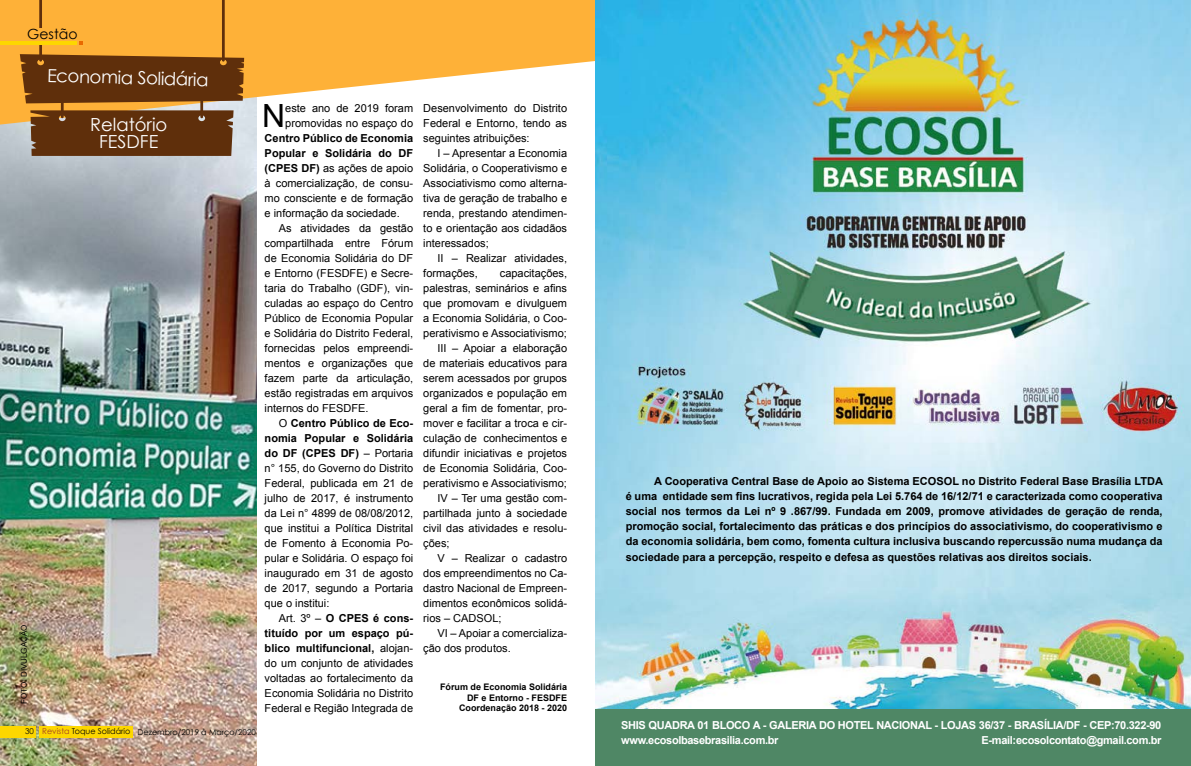
<style>
.page{position:relative;width:1191px;height:766px;background:#fff}
.page>*{position:absolute;margin:0;border:0;box-sizing:border-box;transform-origin:0 0}
.t1{font:32px "Arial";color:#000}
.t2{font:18px/17px "Century Gothic";color:#fff;text-align:center}
.t3{font:14px "Century Gothic";color:#000}
.t4{font:11px/15px "Arial";color:#000;text-align:justify}
.t5{font:700 11px/15px "Arial";color:#000;text-align:justify}
.t6{font:700 11px/15px "Arial";letter-spacing:-.03em;color:#fff}
.t7{font:700 9px/10.8px "Arial";color:#000;text-align:right}
.t8{font:8px "Century Gothic";color:#000}
.t9{font:8px "Arial";color:#000}
.s1{color:#010200}
.s2{color:#a33c25}
.s3{font-weight:700}
</style>
<div class="page">
<img style="left:0;top:126px;width:256px;height:639px">
<svg style="left:0;top:0;width:595px;height:126px;fill:#feb138"></svg>
<img style="left:595px;top:0;width:596px;height:709px">
<div style="left:595px;top:709px;width:596px;height:56px;background:#4f8765"></div>
<hr style="left:0;top:41px;width:76px;height:3px;background:#fdd700">
<svg style="left:20px;top:0;width:224px;height:156px;background:#a56c26"></svg>
<div style="left:0;top:726px;width:35px;height:11px;background:#fdd700"></div>
<div style="left:40px;top:726px;width:93px;height:11px;background:#fdd700"></div>
<p class="t3" style="left:27px;top:25px;width:52px">Gestão</p>
<h2 class="t2" style="left:48px;top:66px;width:163px;rotate:2deg">Economia Solidária</h2>
<h2 class="t2" style="left:90px;top:116px;width:79px">Relatório<br>FESDFE</h2>
<p class="t9" style="left:19px;top:703px;width:80px;rotate:-90deg">FOTO: DIVULGAÇÃO</p>
<p class="t8" style="left:25px;top:727px;width:232px"><span class="s1">30</span> <span class="s2">Revista</span> <span class="s1">Toque Solidário</span> Dezembro/2019 à Março/2020</p>
<h1 class="t1" style="left:262px;top:94px;width:25px">N</h1>
<p class="t4" style="left:285px;top:100px;width:129px">este ano de 2019 foram promovidas no espaço do</p>
<p class="t4" style="left:265px;top:130px;width:150px"><span class="s3">Centro Público de Economia Popular e Solidária do DF (CPES DF)</span> as ações de apoio à comercialização, de consu&shy;mo consciente e de formação e informação da sociedade.</p>
<p class="t4" style="left:265px;top:220px;width:150px;text-indent:14px">As atividades da gestão compartilhada entre Fórum de Economia Solidária do DF e Entorno (FESDFE) e Secre&shy;taria do Trabalho (GDF), vin&shy;culadas ao espaço do Centro Público de Economia Popular e Solidária do Distrito Federal, fornecidas pelos empreendi&shy;mentos e organizações que fazem parte da articulação, estão registradas em arquivos internos do FESDFE.</p>
<p class="t4" style="left:265px;top:415px;width:150px;text-indent:14px">O <span class="s3">Centro Público de Eco&shy;nomia Popular e Solidária do DF (CPES DF)</span> – Portaria n° 155, do Governo do Distrito Federal, publicada em 21 de julho de 2017, é instrumento da Lei n° 4899 de 08/08/2012, que institui a Política Distrital de Fomento à Economia Po&shy;pular e Solidária. O espaço foi inaugurado em 31 de agosto de 2017, segundo a Portaria que o institui:</p>
<p class="t4" style="left:265px;top:610px;width:150px;text-indent:14px">Art. 3º – <span class="s3">O CPES é cons&shy;tituído por um espaço pú&shy;blico multifuncional,</span> alojan&shy;do um conjunto de atividades voltadas ao fortalecimento da Economia Solidária no Distrito Federal e Região Integrada de</p>
<p class="t4" style="left:423px;top:100px;width:145px">Desenvolvimento do Distrito Federal e Entorno, tendo as seguintes atribuições:</p>
<p class="t4" style="left:423px;top:145px;width:145px;text-indent:14px">I – Apresentar a Economia Solidária, o Cooperativismo e Associativismo como alterna&shy;tiva de geração de trabalho e renda, prestando atendimen&shy;to e orientação aos cidadãos interessados;</p>
<p class="t4" style="left:423px;top:250px;width:145px;text-indent:14px">II – Realizar atividades, formações,</p>
<p class="t4" style="left:500px;top:265px;width:69px">capacitações,</p>
<p class="t4" style="left:423px;top:280px;width:145px">palestras, seminários e afins</p>
<p class="t4" style="left:423px;top:295px;width:145px">que promovam e divulguem</p>
<p class="t4" style="left:423px;top:310px;width:145px">a Economia Solidária, o Coo-</p>
<p class="t4" style="left:423px;top:325px;width:145px">perativismo e Associativismo;</p>
<p class="t4" style="left:437px;top:340px;width:131px">III – Apoiar a elaboração</p>
<p class="t4" style="left:423px;top:355px;width:145px">de materiais educativos para</p>
<p class="t4" style="left:423px;top:370px;width:145px">serem acessados por grupos</p>
<p class="t4" style="left:423px;top:385px;width:145px">organizados e população em</p>
<p class="t4" style="left:423px;top:400px;width:145px">geral a fim de fomentar, pro-</p>
<p class="t4" style="left:423px;top:415px;width:145px">mover e facilitar a troca e cir-</p>
<p class="t4" style="left:423px;top:430px;width:145px">culação de conhecimentos e</p>
<p class="t4" style="left:423px;top:445px;width:145px">difundir iniciativas e projetos</p>
<p class="t4" style="left:423px;top:460px;width:145px">de Economia Solidária, Coo-</p>
<p class="t4" style="left:423px;top:475px;width:145px">perativismo e Associativismo;</p>
<p class="t4" style="left:437px;top:490px;width:131px">IV – Ter uma gestão com-</p>
<p class="t4" style="left:423px;top:505px;width:145px">partilhada junto à sociedade</p>
<p class="t4" style="left:423px;top:520px;width:145px">civil das atividades e resolu-</p>
<p class="t4" style="left:423px;top:535px;width:28px">ções;</p>
<p class="t4" style="left:437px;top:550px;width:131px">V – Realizar o cadastro</p>
<p class="t4" style="left:423px;top:565px;width:145px">dos empreendimentos no Ca-</p>
<p class="t4" style="left:423px;top:580px;width:145px">dastro Nacional de Empreen-</p>
<p class="t4" style="left:423px;top:595px;width:145px">dimentos econômicos solidá-</p>
<p class="t4" style="left:423px;top:610px;width:80px">rios – CADSOL;</p>
<p class="t4" style="left:437px;top:625px;width:131px">VI – Apoiar a comercializa-</p>
<p class="t4" style="left:423px;top:640px;width:89px">ção dos produtos.</p>
<p class="t7" style="left:440px;top:681px;width:129px">Fórum de Economia Solidária<br>DF e Entorno - FESDFE<br>Coordenação 2018 - 2020</p>
<p class="t5" style="left:625px;top:474px;width:539px;text-indent:28px">A Cooperativa Central Base de Apoio ao Sistema ECOSOL no Distrito Federal Base Brasília LTDA é uma entidade sem fins lucrativos, regida pela Lei 5.764 de 16/12/71 e caracterizada como cooperativa social nos termos da Lei nº 9 .867/99. Fundada em 2009, promove atividades de geração de renda, promoção social, fortalecimento das práticas e dos princípios do associativismo, do cooperativismo e da economia solidária, bem como, fomenta cultura inclusiva buscando repercussão numa mudança da sociedade para a percepção, respeito e defesa as questões relativas aos direitos sociais.</p>
<p class="t6" style="left:621px;top:717px;width:541px">SHIS QUADRA 01 BLOCO A - GALERIA DO HOTEL NACIONAL - LOJAS 36/37 - BRASÍLIA/DF - CEP:70.322-90 www.ecosolbasebrasilia.com.br</p>
<p class="t6" style="left:981px;top:732px;width:181px">E-mail: ecosolcontato@gmail.com.br</p>
</div>
